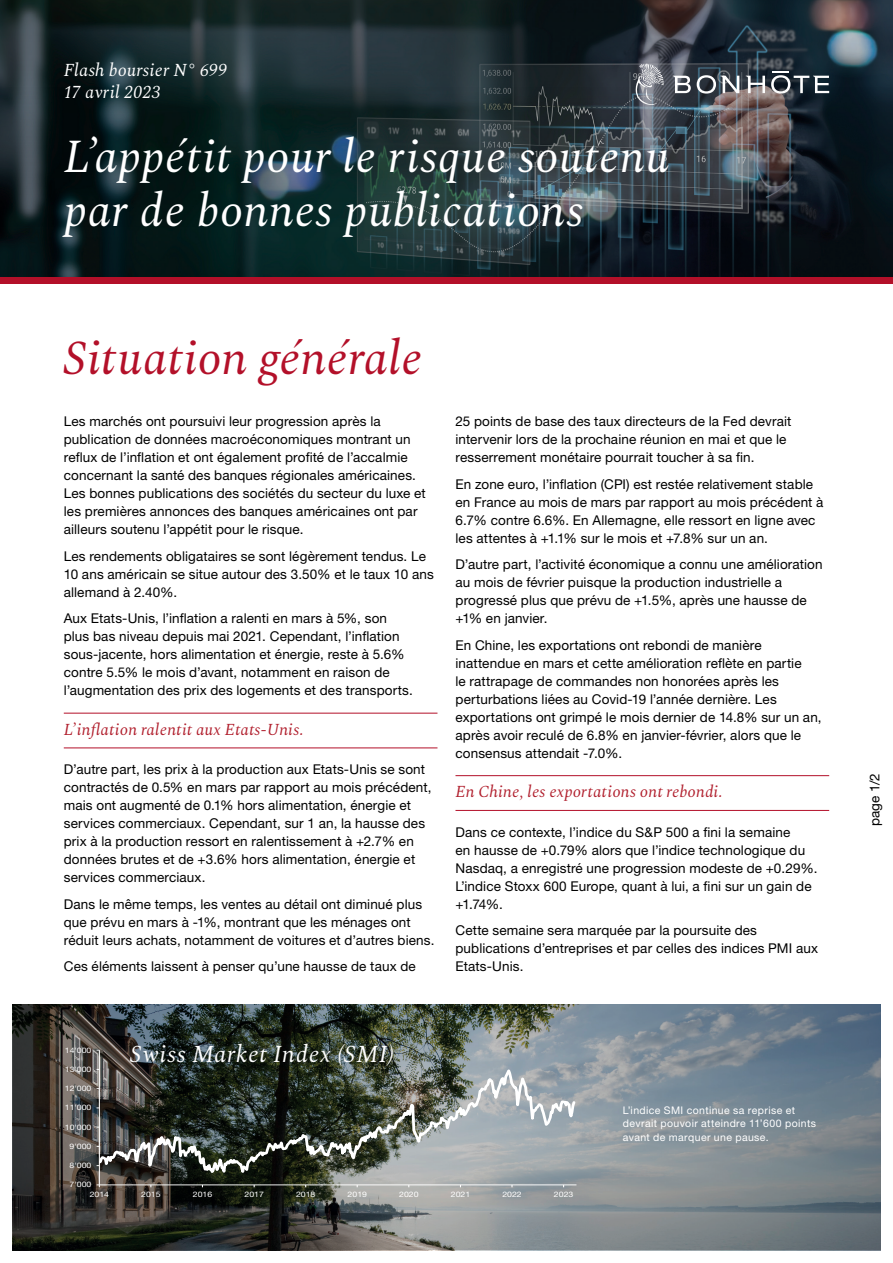
<style>
.page{position:relative;width:893px;height:1263px;background:#fff}
.page>*{position:absolute;margin:0;border:0;box-sizing:border-box;transform-origin:0 0}
.t1{font:italic 48px "Spectral";letter-spacing:.005em;color:#b31029}
.t2{font:italic 46.5px/54px "Spectral";letter-spacing:.01em;color:#fff}
.t3{font:italic 24px "Spectral";letter-spacing:.03em;color:#fff}
.t4{font:italic 18px "Spectral";letter-spacing:.01em;color:#fff}
.t5{font:italic 16.5px "Spectral";letter-spacing:.01em;color:#b1202e}
.t6{font:13.5px/18px "Helvetica Neue LT Std";letter-spacing:.01em;color:#000}
.t7{font:10.5px/13.5px "Helvetica Neue LT Std";letter-spacing:.035em;color:#fff}
.t8{font:7.5px "Helvetica Neue LT Std";color:#fff;scale:1.16 1}
</style>
<div class="page">
<svg style="left:13px;top:1005px;width:867px;height:245px;background:#626a6c"></svg>
<svg style="left:0;top:0;width:893px;height:38px;background:#1e282c"></svg>
<svg style="left:0;top:38px;width:893px;height:240px;background:#202e34"></svg>
<div style="left:0;top:278px;width:893px;height:6px;background:#b31029"></div>
<hr style="left:99px;top:1050px;width:1px;height:135px;background:#fff">
<hr style="left:99px;top:1184px;width:477px;height:1px;background:#fff">
<svg style="left:99px;top:1064px;width:478px;height:120px;background:#616762"></svg>
<hr style="left:64px;top:713px;width:373px;height:1px;background:#b31029">
<hr style="left:64px;top:747px;width:373px;height:1px;background:#b31029">
<hr style="left:455px;top:775px;width:374px;height:1px;background:#b31029">
<hr style="left:455px;top:810px;width:374px;height:1px;background:#b31029">
<h3 class="t4" style="left:64px;top:57px;width:165px">Flash boursier N° 699</h3>
<h3 class="t4" style="left:64px;top:79px;width:99px">17 avril 2023</h3>
<h2 class="t2" style="left:64px;top:126px;width:607px">L’appétit pour le risque soutenu par de bonnes publications</h2>
<h1 class="t1" style="left:64px;top:324px;width:360px">Situation générale</h1>
<p class="t6" style="left:64px;top:412px;width:364px">Les marchés ont poursuivi leur progression après la publication de données macroéconomiques montrant un reflux de l’inflation et ont également profité de l’accalmie concernant la santé des banques régionales américaines.<br>Les bonnes publications des sociétés du secteur du luxe et les premières annonces des banques américaines ont par ailleurs soutenu l’appétit pour le risque.</p>
<p class="t6" style="left:64px;top:547px;width:372px">Les rendements obligataires se sont légèrement tendus. Le<br>10 ans américain se situe autour des 3.50% et le taux 10 ans allemand à 2.40%.</p>
<p class="t6" style="left:64px;top:609px;width:351px">Aux Etats-Unis, l’inflation a ralenti en mars à 5%, son plus bas niveau depuis mai 2021. Cependant, l’inflation sous-jacente, hors alimentation et énergie, reste à 5.6% contre 5.5% le mois d’avant, notamment en raison de l’augmentation des prix des logements et des transports.</p>
<p class="t5" style="left:64px;top:717px;width:241px">L’inflation ralentit aux Etats-Unis.</p>
<p class="t6" style="left:64px;top:760px;width:369px">D’autre part, les prix à la production aux Etats-Unis se sont contractés de 0.5% en mars par rapport au mois précédent, mais ont augmenté de 0.1% hors alimentation, énergie et services commerciaux. Cependant, sur 1 an, la hausse des prix à la production ressort en ralentissement à +2.7% en données brutes et de +3.6% hors alimentation, énergie et services commerciaux.</p>
<p class="t6" style="left:64px;top:894px;width:372px">Dans le même temps, les ventes au détail ont diminué plus que prévu en mars à -1%, montrant que les ménages ont réduit leurs achats, notamment de voitures et d’autres biens.</p>
<p class="t6" style="left:64px;top:957px;width:353px">Ces éléments laissent à penser qu’une hausse de taux de</p>
<p class="t6" style="left:455px;top:412px;width:337px">25 points de base des taux directeurs de la Fed devrait intervenir lors de la prochaine réunion en mai et que le resserrement monétaire pourrait toucher à sa fin.</p>
<p class="t6" style="left:455px;top:475px;width:369px">En zone euro, l’inflation (CPI) est restée relativement stable en France au mois de mars par rapport au mois précédent à 6.7% contre 6.6%. En Allemagne, elle ressort en ligne avec les attentes à +1.1% sur le mois et +7.8% sur un an.</p>
<p class="t6" style="left:455px;top:555px;width:369px">D’autre part, l’activité économique a connu une amélioration au mois de février puisque la production industrielle a progressé plus que prévu de +1.5%, après une hausse de +1% en janvier.</p>
<p class="t6" style="left:455px;top:636px;width:368px">En Chine, les exportations ont rebondi de manière inattendue en mars et cette amélioration reflète en partie<br>le rattrapage de commandes non honorées après les perturbations liées au Covid-19 l’année dernière. Les exportations ont grimpé le mois dernier de 14.8% sur un an, après avoir reculé de 6.8% en janvier-février, alors que le consensus attendait -7.0%.</p>
<p class="t5" style="left:455px;top:780px;width:269px">En Chine, les exportations ont rebondi.</p>
<p class="t6" style="left:455px;top:822px;width:363px">Dans ce contexte, l’indice du S&amp;P 500 a fini la semaine<br>en hausse de +0.79% alors que l’indice technologique du Nasdaq, a enregistré une progression modeste de +0.29%.<br>L’indice Stoxx 600 Europe, quant à lui, a fini sur un gain de +1.74%.</p>
<p class="t6" style="left:455px;top:921px;width:364px">Cette semaine sera marquée par la poursuite des publications d’entreprises et par celles des indices PMI aux<br>Etats-Unis.</p>
<p class="t8" style="left:65px;top:1045px;width:25px">14'000</p>
<p class="t8" style="left:65px;top:1065px;width:25px">13'000</p>
<p class="t8" style="left:65px;top:1084px;width:25px">12'000</p>
<p class="t8" style="left:65px;top:1103px;width:25px">11'000</p>
<p class="t8" style="left:65px;top:1122px;width:25px">10'000</p>
<p class="t8" style="left:70px;top:1142px;width:20px">9'000</p>
<p class="t8" style="left:70px;top:1161px;width:20px">8'000</p>
<p class="t8" style="left:70px;top:1180px;width:20px">7'000</p>
<h3 class="t3" style="left:130px;top:1036px;width:266px">Swiss Market Index (SMI)</h3>
<p class="t7" style="left:623px;top:1103px;width:194px">L’indice SMI continue sa reprise et devrait pouvoir atteindre 11’600 points avant de marquer une pause.</p>
<p class="t8" style="left:90px;top:1190px;width:18px">2014</p>
<p class="t8" style="left:141px;top:1190px;width:18px">2015</p>
<p class="t8" style="left:193px;top:1190px;width:18px">2016</p>
<p class="t8" style="left:244px;top:1190px;width:18px">2017</p>
<p class="t8" style="left:296px;top:1190px;width:18px">2018</p>
<p class="t8" style="left:348px;top:1190px;width:18px">2019</p>
<p class="t8" style="left:399px;top:1190px;width:18px">2020</p>
<p class="t8" style="left:451px;top:1190px;width:18px">2021</p>
<p class="t8" style="left:502px;top:1190px;width:18px">2022</p>
<p class="t8" style="left:554px;top:1190px;width:18px">2023</p>
<p class="t6" style="left:866px;top:826px;width:55px;rotate:-90deg">page 1/2</p>
</div>
